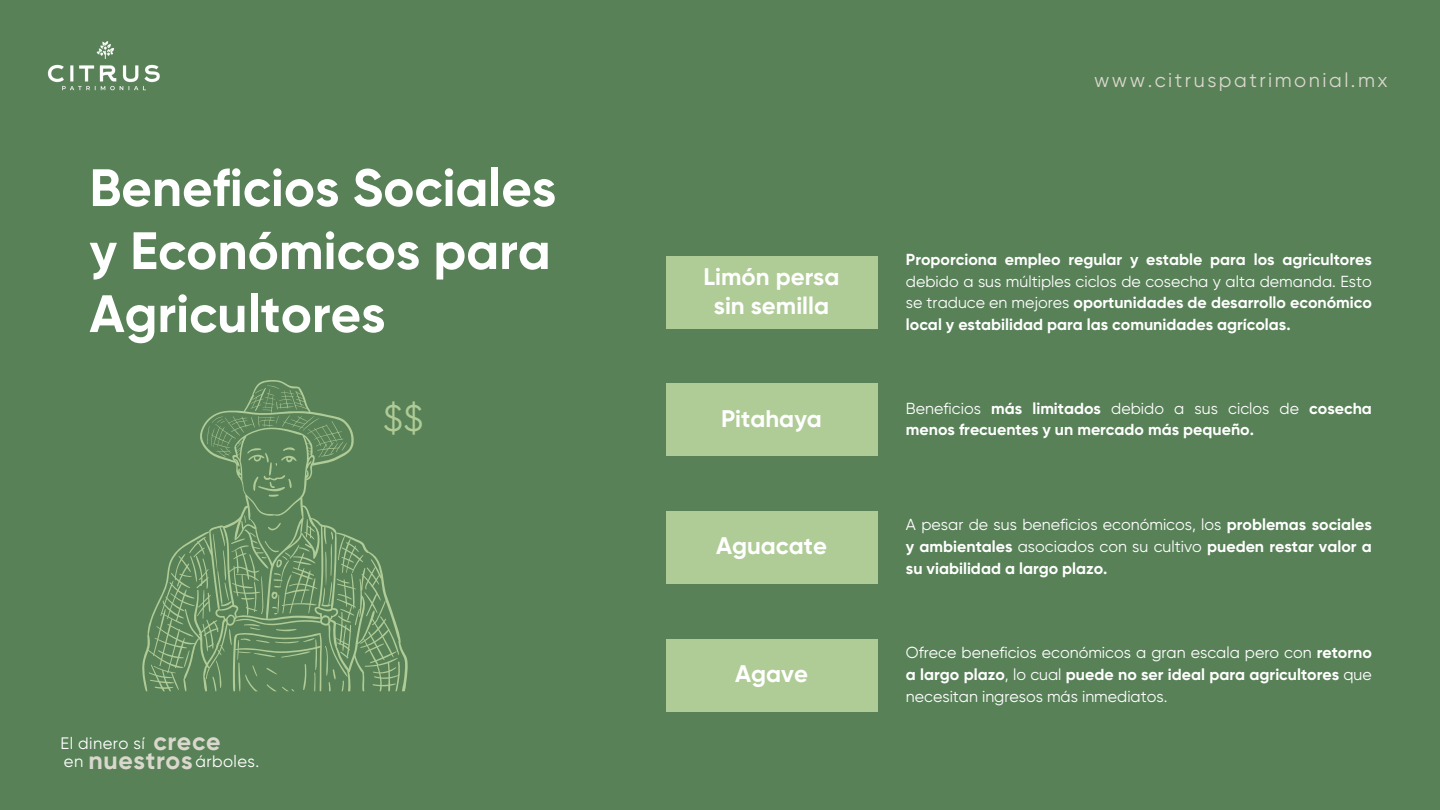
<style>
.page{position:relative;width:1440px;height:810px;background:#588157}
.page>*{position:absolute;margin:0;border:0;box-sizing:border-box;transform-origin:0 0}
.t1{font:700 52.5px/63px "Gilroy";color:#fff;text-align:justify}
.t2{font:37px "Gilroy";color:#afcb96}
.t3{font:700 24.9px "Gilroy";letter-spacing:.025em;color:#dad7cd}
.t4{font:700 24px/28.5px "Gilroy";color:#fff;text-align:center}
.t5{font:20px "Gilroy";letter-spacing:.125em;color:#dad7cd}
.t6{font:16.6px "Gilroy";letter-spacing:.025em;color:#fff}
.t7{font:700 16px/21.8px "Gilroy";color:#fff;text-align:justify}
.t8{font:16px/21.8px "Gilroy";color:#fff;text-align:justify}
.s1{font-weight:400}
.s2{font-weight:700}
</style>
<div class="page">
<img style="left:47px;top:41px;width:113px;height:50px">
<div style="left:666px;top:256px;width:212px;height:73px;background:#afcb96"></div>
<div style="left:666px;top:383px;width:212px;height:73px;background:#afcb96"></div>
<div style="left:666px;top:511px;width:212px;height:72px;background:#afcb96"></div>
<div style="left:666px;top:639px;width:212px;height:72px;background:#afcb96"></div>
<svg style="left:200px;top:380px;width:208px;height:311px"></svg>
<svg style="left:142px;top:515px;width:222px;height:176px"></svg>
<h2 class="t1" style="left:90px;top:157px;width:468px">Beneficios Sociales y Económicos para Agricultores</h2>
<h1 class="t6" style="left:60px;top:734px;width:86px">El dinero sí</h1>
<h2 class="t3" style="left:153px;top:726px;width:69px">crece</h2>
<p class="t6" style="left:64px;top:752px;width:21px">en</p>
<p class="t3" style="left:88px;top:745px;width:106px">nuestros</p>
<p class="t6" style="left:195px;top:752px;width:65px">árboles.</p>
<p class="t2" style="left:383px;top:397px;width:42px">$$</p>
<p class="t4" style="left:704px;top:263px;width:137px">Limón persa sin semilla</p>
<h2 class="t4" style="left:721px;top:404px;width:102px">Pitahaya</h2>
<p class="t4" style="left:716px;top:532px;width:113px">Aguacate</p>
<h2 class="t4" style="left:735px;top:660px;width:74px">Agave</h2>
<h3 class="t5" style="left:1094px;top:68px;width:295px">www.citruspatrimonial.mx</h3>
<p class="t7" style="left:906px;top:249px;width:467px">Proporciona empleo regular y estable para los agricultores <span class="s1">debido a sus múltiples ciclos de cosecha y alta demanda. Esto se traduce en mejores</span> oportunidades de desarrollo económico local y estabilidad para las comunidades agrícolas.</p>
<h2 class="t7" style="left:906px;top:397px;width:467px"><span class="s1">Beneficios</span> más limitados <span class="s1">debido a sus ciclos de</span> cosecha menos frecuentes y un mercado más pequeño.</h2>
<p class="t7" style="left:906px;top:514px;width:467px"><span class="s1">A pesar de sus beneficios económicos, los</span> problemas sociales y ambientales <span class="s1">asociados con su cultivo</span> pueden restar valor a su viabilidad a largo plazo.</p>
<p class="t8" style="left:906px;top:642px;width:467px">Ofrece beneficios económicos a gran escala pero con <span class="s2">retorno a largo plazo</span>, lo cual <span class="s2">puede no ser ideal para agricultores</span> que necesitan ingresos más inmediatos.</p>
</div>
